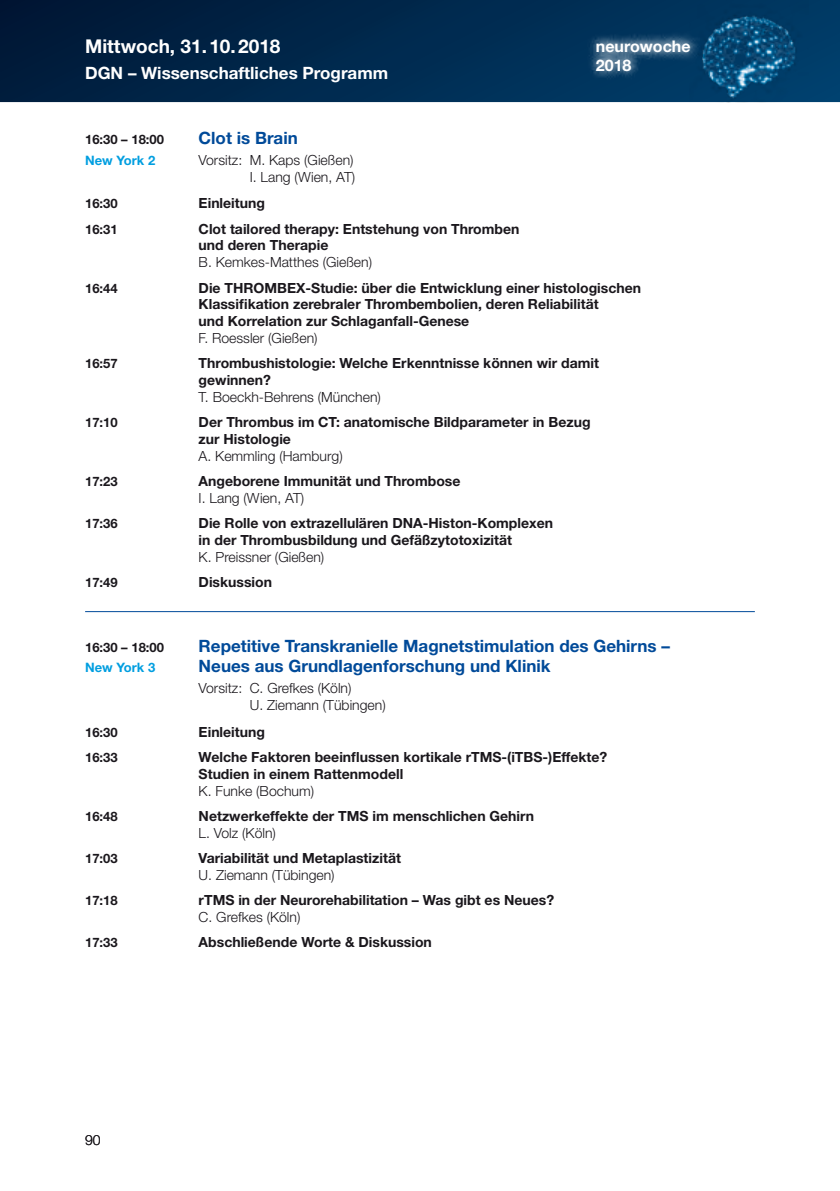
<style>
.page{position:relative;width:840px;height:1191px;background:#fff}
.page>*{position:absolute;margin:0;border:0;box-sizing:border-box;transform-origin:0 0}
.t1{font:700 19px "Helvetica Neue";color:#fff}
.t2{font:700 17px "Helvetica Neue";color:#004a99}
.t3{font:700 17px "Helvetica Neue";color:#fff}
.t4{font:700 16px/18.4px "Helvetica Neue";color:#fff}
.t5{font:700 14px/16.8px "Helvetica Neue";color:#1a171c}
.t6{font:300 14px/16.8px "Helvetica Neue";color:#1a171c;text-align:right}
.t7{font:700 13px "Helvetica Neue";color:#1a171c}
.t8{font:700 13px "Helvetica Neue";color:#009ee0}
</style>
<div class="page">
<svg style="left:0;top:0;width:839px;height:102px;background:#00274c"></svg>
<svg style="left:586px;top:31px;width:103px;height:50px;background:#255275"></svg>
<img style="left:689px;top:0;width:119px;height:102px">
<hr style="left:85px;top:611px;width:669px;height:1px;background:#004a99">
<h1 class="t1" style="left:85px;top:35px;width:197px">Mittwoch, 31.10.2018</h1>
<p class="t3" style="left:85px;top:63px;width:304px">DGN – Wissenschaftliches Programm</p>
<p class="t4" style="left:595px;top:37px;width:96px">neurowoche<br>2018</p>
<p class="t7" style="left:85px;top:131px;width:80px">16:30 – 18:00</p>
<p class="t2" style="left:198px;top:127px;width:101px">Clot is Brain</p>
<p class="t8" style="left:85px;top:152px;width:72px">New York 2</p>
<p class="t6" style="left:198px;top:151px;width:158px">Vorsitz: M. Kaps (Gießen)<br>I. Lang (Wien, AT)</p>
<p class="t7" style="left:85px;top:196px;width:34px">16:30</p>
<p class="t5" style="left:198px;top:195px;width:68px">Einleitung</p>
<p class="t7" style="left:85px;top:221px;width:34px">16:31</p>
<p class="t5" style="left:198px;top:220px;width:322px">Clot tailored therapy: Entstehung von Thromben und deren Therapie</p>
<p class="t6" style="left:198px;top:253px;width:175px">B. Kemkes-Matthes (Gießen)</p>
<p class="t7" style="left:85px;top:280px;width:34px">16:44</p>
<p class="t5" style="left:198px;top:279px;width:443px">Die THROMBEX-Studie: über die Entwicklung einer histologischen<br>Klassifikation zerebraler Thrombembolien, deren Reliabilität<br>und Korrelation zur Schlaganfall-Genese</p>
<p class="t6" style="left:198px;top:329px;width:120px">F. Roessler (Gießen)</p>
<p class="t7" style="left:85px;top:355px;width:34px">16:57</p>
<p class="t5" style="left:198px;top:354px;width:401px">Thrombushistologie: Welche Erkenntnisse können wir damit gewinnen?</p>
<p class="t6" style="left:198px;top:388px;width:184px">T. Boeckh-Behrens (München)</p>
<p class="t7" style="left:85px;top:414px;width:34px">17:10</p>
<p class="t5" style="left:198px;top:413px;width:393px">Der Thrombus im CT: anatomische Bildparameter in Bezug zur Histologie</p>
<p class="t6" style="left:198px;top:447px;width:145px">A. Kemmling (Hamburg)</p>
<p class="t7" style="left:85px;top:473px;width:34px">17:23</p>
<p class="t5" style="left:198px;top:472px;width:263px">Angeborene Immunität und Thrombose</p>
<p class="t6" style="left:198px;top:489px;width:107px">I. Lang (Wien, AT)</p>
<p class="t7" style="left:85px;top:515px;width:34px">17:36</p>
<p class="t5" style="left:198px;top:514px;width:356px">Die Rolle von extrazellulären DNA-Histon-Komplexen in der Thrombusbildung und Gefäßzytotoxizität</p>
<p class="t6" style="left:198px;top:548px;width:127px">K. Preissner (Gießen)</p>
<p class="t7" style="left:85px;top:574px;width:34px">17:49</p>
<p class="t5" style="left:198px;top:573px;width:75px">Diskussion</p>
<p class="t7" style="left:85px;top:639px;width:80px">16:30 – 18:00</p>
<p class="t2" style="left:198px;top:635px;width:472px">Repetitive Transkranielle Magnetstimulation des Gehirns –</p>
<p class="t8" style="left:85px;top:659px;width:72px">New York 3</p>
<p class="t2" style="left:198px;top:655px;width:353px">Neues aus Grundlagenforschung und Klinik</p>
<p class="t6" style="left:249px;top:679px;width:137px;text-align:left;text-indent:-51px">Vorsitz: C. Grefkes (Köln)<br>U. Ziemann (Tübingen)</p>
<p class="t7" style="left:85px;top:724px;width:34px">16:30</p>
<p class="t5" style="left:198px;top:723px;width:68px">Einleitung</p>
<p class="t7" style="left:85px;top:749px;width:34px">16:33</p>
<p class="t5" style="left:198px;top:748px;width:410px">Welche Faktoren beeinflussen kortikale rTMS-(iTBS-)Effekte?<br>Studien in einem Rattenmodell</p>
<p class="t6" style="left:198px;top:782px;width:117px">K. Funke (Bochum)</p>
<p class="t7" style="left:85px;top:808px;width:34px">16:48</p>
<p class="t5" style="left:198px;top:807px;width:337px">Netzwerkeffekte der TMS im menschlichen Gehirn</p>
<p class="t6" style="left:198px;top:824px;width:79px">L. Volz (Köln)</p>
<p class="t7" style="left:85px;top:850px;width:34px">17:03</p>
<p class="t5" style="left:198px;top:849px;width:204px">Variabilität und Metaplastizität</p>
<p class="t6" style="left:198px;top:866px;width:137px">U. Ziemann (Tübingen)</p>
<p class="t7" style="left:85px;top:892px;width:34px">17:18</p>
<p class="t5" style="left:198px;top:891px;width:357px">rTMS in der Neurorehabilitation – Was gibt es Neues?</p>
<p class="t6" style="left:198px;top:908px;width:103px">C. Grefkes (Köln)</p>
<p class="t7" style="left:85px;top:934px;width:34px">17:33</p>
<p class="t5" style="left:198px;top:933px;width:235px">Abschließende Worte &amp; Diskussion</p>
<p class="t6" style="left:85px;top:1131px;width:17px">90</p>
</div>
